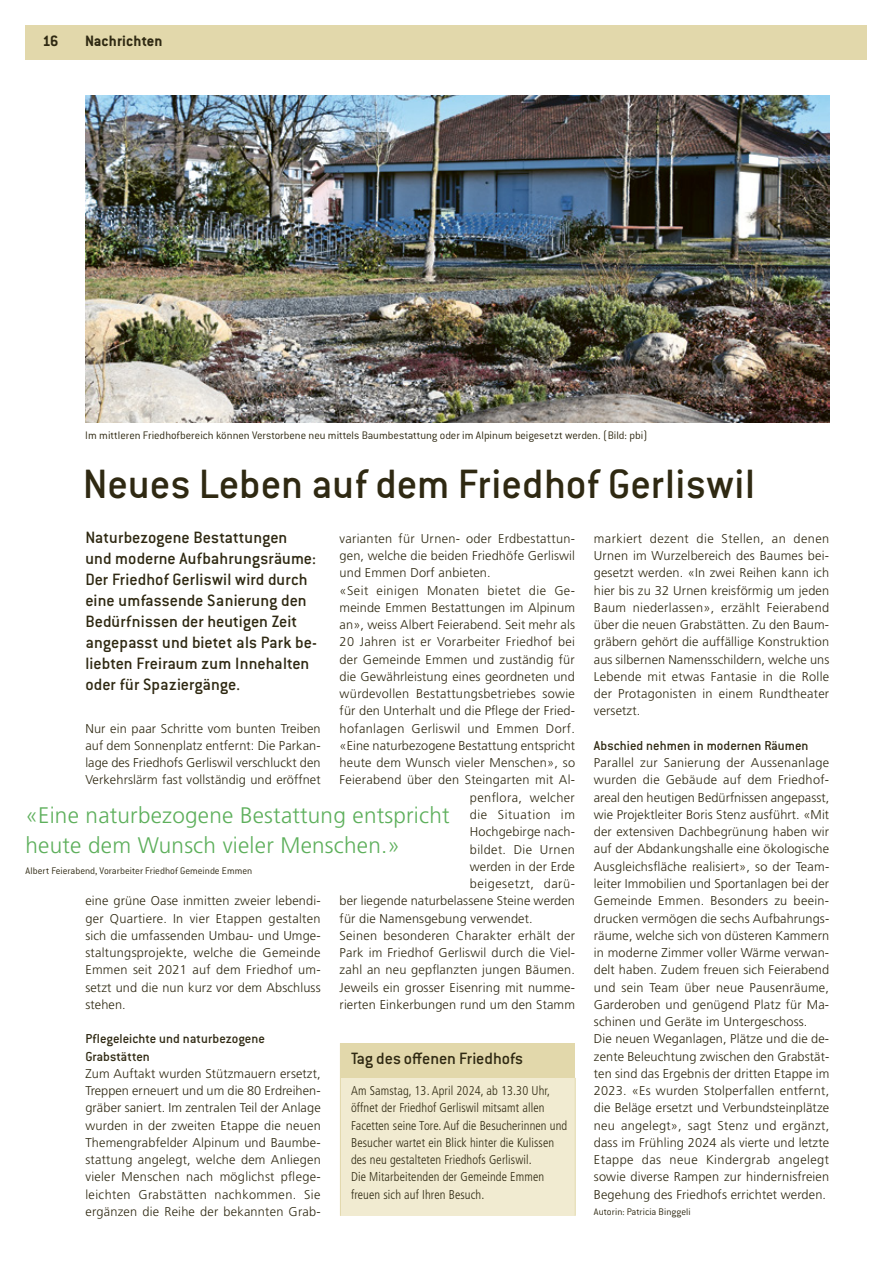
<style>
.page{position:relative;width:893px;height:1263px;background:#fff}
.page>*{position:absolute;margin:0;border:0;box-sizing:border-box;transform-origin:0 0}
.t1{font:500 45px "Conduit ITC Std";color:#2f2912}
.t2{font:300 22.5px/30px "Frutiger LT Std";letter-spacing:.01em;color:#5daf5b}
.t3{font:500 18px/21px "Conduit ITC Std";color:#2f2912}
.t4{font:700 16.5px "Conduit ITC Std";letter-spacing:.01em;color:#2f2912}
.t5{font:500 14.25px/17.2px "Conduit ITC Std";color:#2f2912}
.t6{font:300 12.75px/17.2px "Frutiger LT Std";letter-spacing:.01em;color:#2f2912;text-align:justify}
.t7{font:300 condensed 12.75px/17.2px "Frutiger LT Std";letter-spacing:.01em;color:#2f2912}
.t8{font:300 12.75px "Frutiger LT Std";letter-spacing:.03em;color:#2f2912}
.t9{font:300 12.75px "Frutiger LT Std";letter-spacing:.035em;color:#2f2912}
.t10{font:300 12.75px "Frutiger LT Std";letter-spacing:.04em;color:#2f2912}
.t11{font:300 12.75px "Frutiger LT Std";letter-spacing:.045em;color:#2f2912}
.t12{font:300 12px "Conduit ITC Std";letter-spacing:-.005em;color:#2f2912}
.t13{font:300 10.5px "Conduit ITC Std";color:#2f2912}
</style>
<div class="page">
<div style="left:26px;top:26px;width:841px;height:34px;background:#e2d8ab"></div>
<div style="left:340px;top:1043px;width:235px;height:35px;background:#e2d8ab"></div>
<div style="left:340px;top:1078px;width:235px;height:138px;background:#f1ebd1"></div>
<hr style="left:340px;top:1078px;width:1px;height:138px;background:#e2d8ab">
<hr style="left:575px;top:1078px;width:1px;height:138px;background:#e2d8ab">
<img style="left:85px;top:95px;width:744px;height:327px">
<p class="t4" style="left:43px;top:31px;width:18px">16</p>
<p class="t4" style="left:85px;top:31px;width:79px">Nachrichten</p>
<p class="t12" style="left:85px;top:429px;width:564px">Im mittleren Friedhofbereich können Verstorbene neu mittels Baumbestattung oder im Alpinum beigesetzt werden. (Bild: pbi)</p>
<h1 class="t1" style="left:83px;top:459px;width:674px">Neues Leben auf dem Friedhof Gerliswil</h1>
<p class="t3" style="left:85px;top:527px;width:233px">Naturbezogene Bestattungen und moderne Aufbahrungsräume:<br>Der Friedhof Gerliswil wird durch eine umfassende Sanierung den<br>Bedürfnissen der heutigen Zeit angepasst und bietet als Park be&shy;liebten Freiraum zum Innehalten oder für Spaziergänge.</p>
<p class="t6" style="left:85px;top:720px;width:237px">Nur ein paar Schritte vom bunten Treiben auf dem Sonnenplatz entfernt: Die Parkan&shy;lage des Friedhofs Gerliswil verschluckt den Verkehrslärm fast vollständig und eröffnet</p>
<p class="t6" style="left:340px;top:530px;width:237px">varianten für Urnen- oder Erdbestattun-</p>
<p class="t6" style="left:340px;top:547px;width:237px">gen, welche die beiden Friedhöfe Gerliswil</p>
<p class="t6" style="left:340px;top:565px;width:153px">und Emmen Dorf anbieten.</p>
<p class="t9" style="left:340px;top:583px;width:237px">«Seit einigen Monaten bietet die Ge-</p>
<p class="t6" style="left:340px;top:599px;width:237px">meinde Emmen Bestattungen im Alpinum</p>
<p class="t6" style="left:340px;top:616px;width:237px">an», weiss Albert Feierabend. Seit mehr als</p>
<p class="t6" style="left:340px;top:634px;width:237px">20 Jahren ist er Vorarbeiter Friedhof bei</p>
<p class="t6" style="left:340px;top:651px;width:237px">der Gemeinde Emmen und zuständig für</p>
<p class="t6" style="left:340px;top:668px;width:237px">die Gewährleistung eines geordneten und</p>
<p class="t6" style="left:340px;top:685px;width:237px">würdevollen Bestattungsbetriebes sowie</p>
<p class="t6" style="left:340px;top:703px;width:237px">für den Unterhalt und die Pflege der Fried-</p>
<p class="t8" style="left:340px;top:721px;width:237px">hofanlagen Gerliswil und Emmen Dorf.</p>
<p class="t6" style="left:340px;top:737px;width:237px">«Eine naturbezogene Bestattung entspricht</p>
<p class="t6" style="left:340px;top:754px;width:237px">heute dem Wunsch vieler Menschen», so</p>
<p class="t6" style="left:340px;top:772px;width:237px">Feierabend über den Steingarten mit Al-</p>
<p class="t8" style="left:470px;top:790px;width:107px">penflora, welcher</p>
<p class="t11" style="left:470px;top:807px;width:107px">die Situation im</p>
<p class="t6" style="left:470px;top:823px;width:107px">Hochgebirge nach-</p>
<p class="t8" style="left:470px;top:842px;width:106px">bildet. Die Urnen</p>
<p class="t6" style="left:470px;top:858px;width:107px">werden in der Erde</p>
<p class="t10" style="left:470px;top:876px;width:107px">beigesetzt, darü-</p>
<p class="t6" style="left:340px;top:892px;width:237px">ber liegende naturbelassene Steine werden</p>
<p class="t6" style="left:340px;top:910px;width:194px">für die Namensgebung verwendet.</p>
<p class="t6" style="left:340px;top:927px;width:237px">Seinen besonderen Charakter erhält der</p>
<p class="t6" style="left:340px;top:944px;width:237px">Park im Friedhof Gerliswil durch die Viel-</p>
<p class="t6" style="left:340px;top:961px;width:237px">zahl an neu gepflanzten jungen Bäumen.</p>
<p class="t6" style="left:340px;top:979px;width:237px">Jeweils ein grosser Eisenring mit numme-</p>
<p class="t6" style="left:340px;top:996px;width:237px">rierten Einkerbungen rund um den Stamm</p>
<p class="t6" style="left:594px;top:530px;width:237px">markiert dezent die Stellen, an denen Urnen im Wurzelbereich des Baumes bei&shy;gesetzt werden. «In zwei Reihen kann ich hier bis zu 32 Urnen kreisförmig um jeden Baum niederlassen», erzählt Feierabend über die neuen Grabstätten. Zu den Baum&shy;gräbern gehört die auffällige Konstruktion aus silbernen Namensschildern, welche uns Lebende mit etwas Fantasie in die Rolle der Protagonisten in einem Rundtheater versetzt.</p>
<p class="t5" style="left:594px;top:737px;width:216px">Abschied nehmen in modernen Räumen</p>
<p class="t6" style="left:594px;top:754px;width:237px;text-align:left">Parallel zur Sanierung der Aussenanlage wurden die Gebäude auf dem Friedhof&shy;areal den heutigen Bedürfnissen angepasst, wie Projektleiter Boris Stenz ausführt. «Mit der extensiven Dachbegrünung haben wir auf der Abdankungshalle eine ökologische Ausgleichsfläche realisiert», so der Team&shy;leiter Immobilien und Sportanlagen bei der Gemeinde Emmen. Besonders zu beein&shy;drucken vermögen die sechs Aufbahrungs&shy;räume, welche sich von düsteren Kammern in moderne Zimmer voller Wärme verwan&shy;delt haben. Zudem freuen sich Feierabend und sein Team über neue Pausenräume, Garderoben und genügend Platz für Ma&shy;schinen und Geräte im Untergeschoss.<br>Die neuen Weganlagen, Plätze und die de&shy;zente Beleuchtung zwischen den Grabstät&shy;ten sind das Ergebnis der dritten Etappe im 2023. «Es wurden Stolperfallen entfernt, die Beläge ersetzt und Verbundsteinplätze neu angelegt», sagt Stenz und ergänzt, dass im Frühling 2024 als vierte und letzte Etappe das neue Kindergrab angelegt sowie diverse Rampen zur hindernisfreien Begehung des Friedhofs errichtet werden.</p>
<p class="t13" style="left:594px;top:1206px;width:98px">Autorin: Patricia Binggeli</p>
<h2 class="t2" style="left:26px;top:801px;width:426px">«Eine naturbezogene Bestattung entspricht heute dem Wunsch vieler Menschen.»</h2>
<p class="t13" style="left:26px;top:865px;width:228px">Albert Feierabend, Vorarbeiter Friedhof Gemeinde Emmen</p>
<p class="t6" style="left:85px;top:892px;width:237px">eine grüne Oase inmitten zweier lebendi&shy;ger Quartiere. In vier Etappen gestalten sich die umfassenden Umbau- und Umge&shy;staltungsprojekte, welche die Gemeinde Emmen seit 2021 auf dem Friedhof um&shy;setzt und die nun kurz vor dem Abschluss stehen.</p>
<p class="t5" style="left:85px;top:1030px;width:181px">Pflegeleichte und naturbezogene<br>Grabstätten</p>
<p class="t6" style="left:85px;top:1065px;width:237px">Zum Auftakt wurden Stützmauern ersetzt, Treppen erneuert und um die 80 Erdreihen&shy;gräber saniert. Im zentralen Teil der Anlage wurden in der zweiten Etappe die neuen Themengrabfelder Alpinum und Baumbe&shy;stattung angelegt, welche dem Anliegen vieler Menschen nach möglichst pflege&shy;leichten Grabstätten nachkommen. Sie ergänzen die Reihe der bekannten Grab-</p>
<h3 class="t3" style="left:351px;top:1048px;width:174px">Tag des offenen Friedhofs</h3>
<p class="t7" style="left:351px;top:1082px;width:218px">Am Samstag, 13. April 2024, ab 13.30 Uhr, öffnet der Friedhof Gerliswil mitsamt allen Facetten seine Tore. Auf die Besucherinnen und Besucher wartet ein Blick hinter die Kulissen des neu gestalteten Friedhofs Gerliswil.<br>Die Mitarbeitenden der Gemeinde Emmen freuen sich auf Ihren Besuch.</p>
</div>
